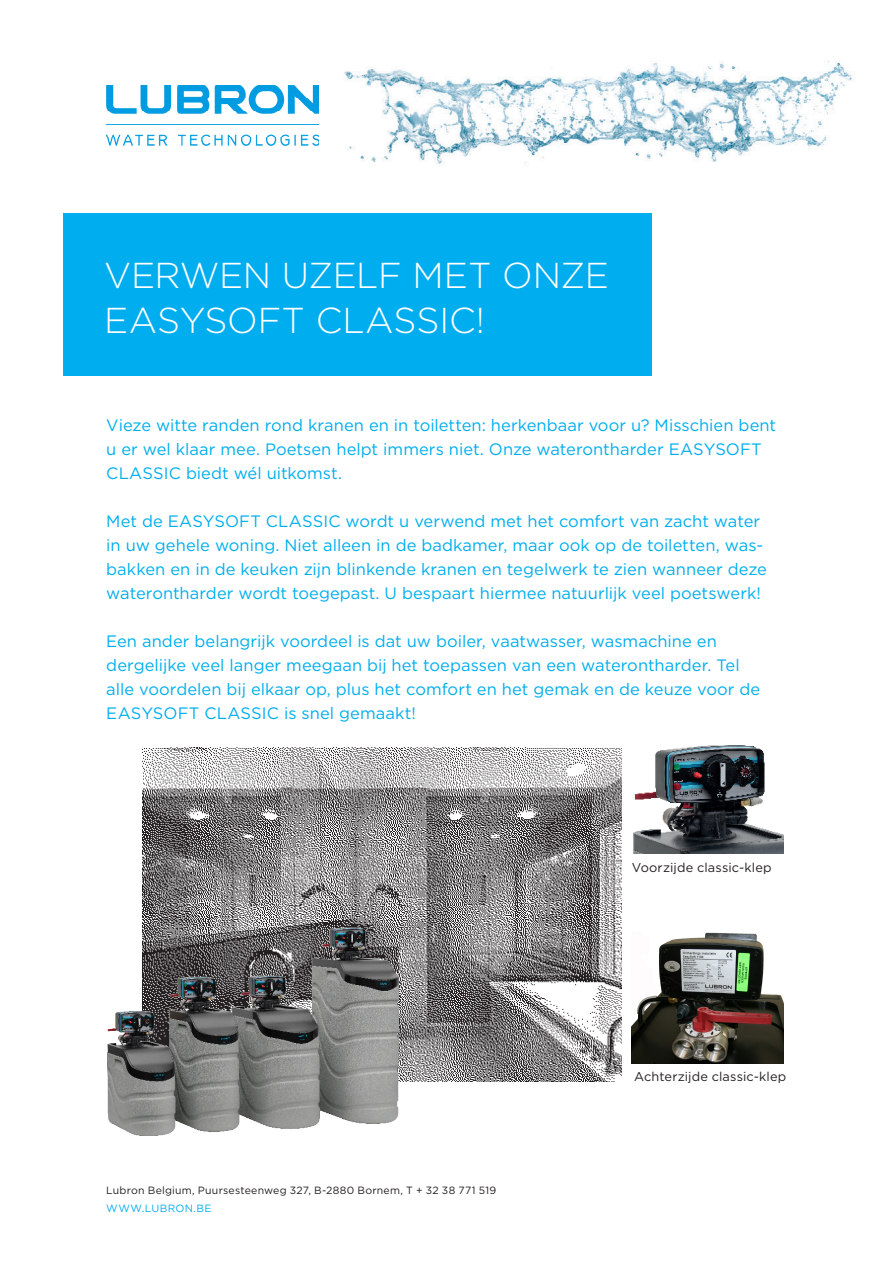
<style>
.page{position:relative;width:893px;height:1263px;background:#fff}
.page>*{position:absolute;margin:0;border:0;box-sizing:border-box;transform-origin:0 0}
.t1{font:300 36px/45px "Gotham";letter-spacing:-.005em;color:#fff}
.t2{font:16.5px/24px "Gotham";letter-spacing:.005em;color:#00aeef}
.t3{font:12.75px "Gotham";letter-spacing:.01em;color:#231f20}
.t4{font:10.5px "Gotham";letter-spacing:.025em;color:#231f20}
.t5{font:10.5px "Gotham";letter-spacing:.035em;color:#00aeef}
</style>
<div class="page">
<img style="left:344px;top:61px;width:509px;height:103px">
<img style="left:107px;top:85px;width:212px;height:60px">
<div style="left:64px;top:213px;width:588px;height:163px;background:#00aeef"></div>
<img style="left:142px;top:748px;width:480px;height:334px">
<img style="left:107px;top:927px;width:291px;height:209px">
<img style="left:633px;top:745px;width:150px;height:109px">
<img style="left:632px;top:932px;width:151px;height:131px">
<p class="t1" style="left:104px;top:252px;width:506px">VERWEN UZELF MET ONZE<br>EASYSOFT CLASSIC!</p>
<p class="t2" style="left:106px;top:413px;width:671px">Vieze witte randen rond kranen en in toiletten: herkenbaar voor u? Misschien bent u er wel klaar mee. Poetsen helpt immers niet. Onze waterontharder EASYSOFT<br>CLASSIC biedt wél uitkomst.</p>
<p class="t2" style="left:106px;top:509px;width:662px">Met de EASYSOFT CLASSIC wordt u verwend met het comfort van zacht water in uw gehele woning. Niet alleen in de badkamer, maar ook op de toiletten, was&shy;bakken en in de keuken zijn blinkende kranen en tegelwerk te zien wanneer deze waterontharder wordt toegepast. U bespaart hiermee natuurlijk veel poetswerk!</p>
<p class="t2" style="left:106px;top:629px;width:655px">Een ander belangrijk voordeel is dat uw boiler, vaatwasser, wasmachine en dergelijke veel langer meegaan bij het toepassen van een waterontharder. Tel alle voordelen bij elkaar op, plus het comfort en het gemak en de keuze voor de EASYSOFT CLASSIC is snel gemaakt!</p>
<p class="t3" style="left:632px;top:859px;width:141px">Voorzijde classic-klep</p>
<p class="t4" style="left:106px;top:1184px;width:392px">Lubron Belgium, Puursesteenweg 327, B-2880 Bornem, T + 32 38 771 519</p>
<p class="t5" style="left:106px;top:1202px;width:107px">WWW.LUBRON.BE</p>
<p class="t3" style="left:634px;top:1069px;width:154px">Achterzijde classic-klep</p>
</div>
